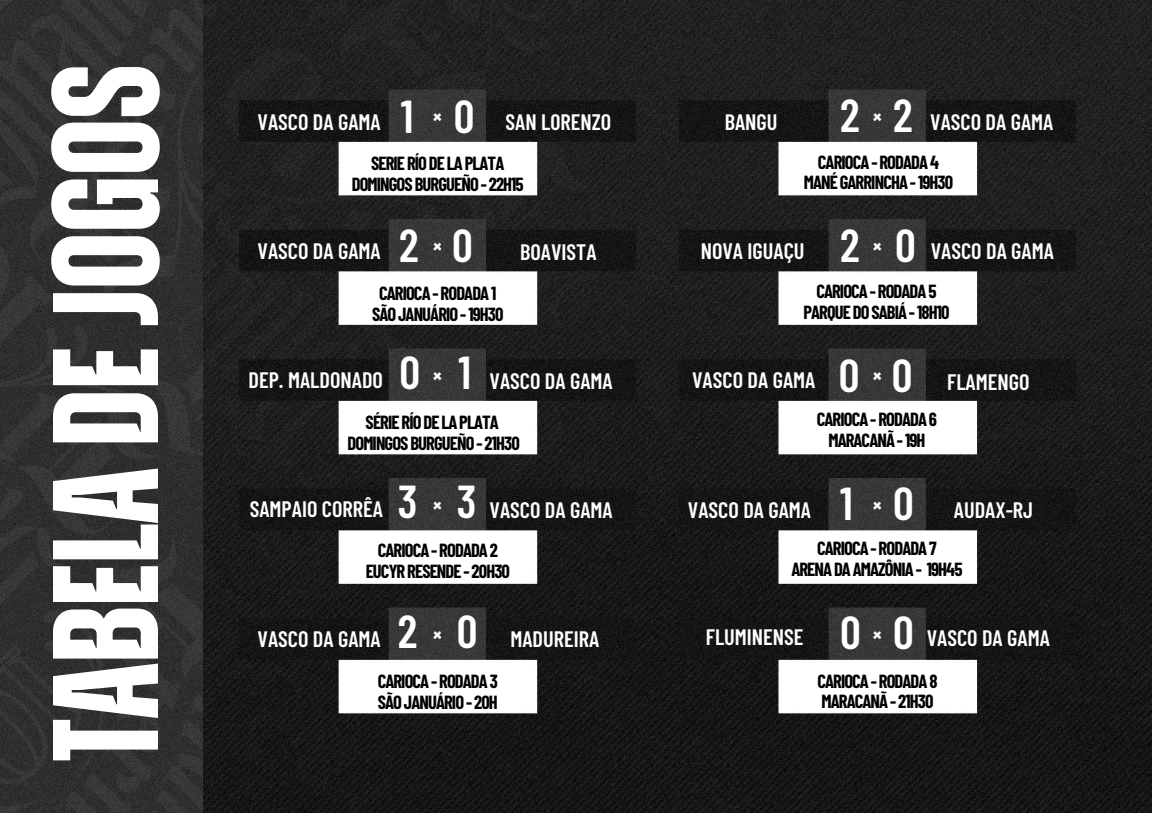
<style>
.page{position:relative;width:1152px;height:813px;background:#fff}
.page>*{position:absolute;margin:0;border:0;box-sizing:border-box;transform-origin:0 0}
.t1{font:700 150px "Zuume Cut";color:#fff}
.t2{font:600 46.05px "Barlow Condensed";color:#fff}
.t3{font:600 22.27px "Barlow Condensed";color:#fff}
.t4{font:700 18.52px/20.9px "Barlow Condensed";letter-spacing:-.05em;color:#000;text-align:center}
</style>
<div class="page">
<img style="left:0;top:0;width:1152px;height:812px">
<h1 class="t1" style="left:38px;top:761px;width:698px;rotate:-90deg">TABELADEJOGOS</h1>
<h2 class="t2" style="left:401px;top:87px;width:75px">1 0</h2>
<p class="t3" style="left:258px;top:108px;width:125px">VASCO DA GAMA</p>
<p class="t3" style="left:506px;top:107px;width:107px">SAN L0RENZO</p>
<p class="t4" style="left:352px;top:152px;width:174px">SERIERÍODELAPLATA<br>DOMINGOSBURGUEÑO-22H15</p>
<p class="t3" style="left:725px;top:107px;width:54px">BANGU</p>
<h2 class="t2" style="left:840px;top:85px;width:74px">2 2</h2>
<p class="t3" style="left:930px;top:107px;width:125px">VASCO DA GAMA</p>
<p class="t4" style="left:804px;top:151px;width:151px">CARIOCA-RODADA4<br>MANÉGARRINCHA-19H30</p>
<h2 class="t2" style="left:399px;top:216px;width:75px">2 0</h2>
<p class="t3" style="left:258px;top:237px;width:125px">VASCO DA GAMA</p>
<p class="t3" style="left:520px;top:238px;width:78px">BOAVISTA</p>
<p class="t4" style="left:372px;top:282px;width:133px">CARIOCA-RODADA1<br>SÃOJANUÁRIO-19H30</p>
<h2 class="t2" style="left:840px;top:216px;width:77px">2 0</h2>
<p class="t3" style="left:701px;top:236px;width:105px">NOVA IGUAÇU</p>
<p class="t3" style="left:931px;top:237px;width:125px">VASCO DA GAMA</p>
<p class="t4" style="left:803px;top:280px;width:147px">CARIOCA-RODADA5<br>PARQUEDOSABIÁ-18H10</p>
<h2 class="t2" style="left:399px;top:343px;width:73px">0 1</h2>
<p class="t3" style="left:249px;top:366px;width:136px">DEP. MALDONADO</p>
<p class="t3" style="left:490px;top:367px;width:125px">VASCO DA GAMA</p>
<p class="t3" style="left:692px;top:366px;width:125px">VASCO DA GAMA</p>
<h2 class="t2" style="left:839px;top:345px;width:75px">0 0</h2>
<p class="t3" style="left:947px;top:367px;width:84px">FLAMENGO</p>
<p class="t4" style="left:348px;top:411px;width:174px">SÉRIERÍODELAPLATA<br>DOMINGOSBURGUEÑO-21H30</p>
<p class="t4" style="left:817px;top:408px;width:122px">CARIOCA-RODADA6<br>MARACANÃ-19H</p>
<p class="t3" style="left:250px;top:495px;width:135px">SAMPAIO CORRÊA</p>
<h2 class="t2" style="left:398px;top:472px;width:80px">3 3</h2>
<p class="t3" style="left:490px;top:496px;width:125px">VASCO DA GAMA</p>
<p class="t3" style="left:688px;top:495px;width:125px">VASCO DA GAMA</p>
<h2 class="t2" style="left:840px;top:473px;width:75px">1 0</h2>
<p class="t3" style="left:954px;top:495px;width:81px">AUDAX-RJ</p>
<p class="t4" style="left:366px;top:539px;width:146px">CARIOCA-RODADA2<br>EUCYRRESENDE-20H30</p>
<p class="t4" style="left:791px;top:537px;width:173px">CARIOCA-RODADA7<br>ARENADAAMAZÔNIA- 19H45</p>
<p class="t3" style="left:258px;top:624px;width:125px">VASCO DA GAMA</p>
<h2 class="t2" style="left:398px;top:602px;width:81px">2 0</h2>
<p class="t3" style="left:510px;top:624px;width:90px">MADUREIRA</p>
<h2 class="t2" style="left:840px;top:602px;width:75px">0 0</h2>
<p class="t3" style="left:706px;top:623px;width:99px">FLUMINENSE</p>
<p class="t3" style="left:927px;top:623px;width:125px">VASCO DA GAMA</p>
<p class="t4" style="left:378px;top:670px;width:122px;text-align:left">CARIOCA-RODADA3<br>SÃOJANUÁRIO-20H</p>
<p class="t4" style="left:817px;top:669px;width:122px;text-align:left">CARIOCA-RODADA8<br>MARACANÃ-21H30</p>
</div>
